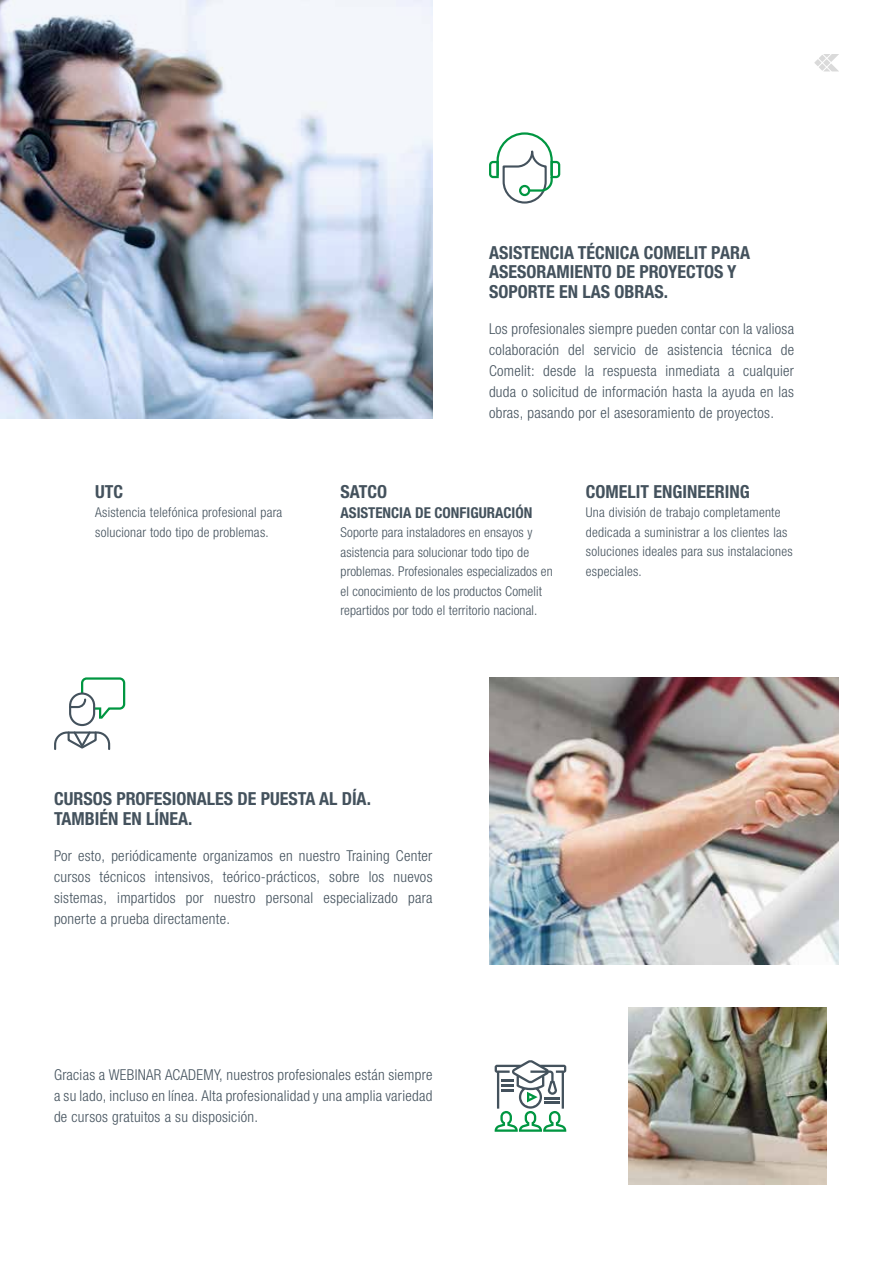
<style>
.page{position:relative;width:893px;height:1263px;background:#fff}
.page>*{position:absolute;margin:0;border:0;box-sizing:border-box;transform-origin:0 0}
.t1{font:700 condensed 18px/19.5px "Helvetica Neue LTW1 G";color:#44525d}
.t2{font:300 condensed 15px/21px "Helvetica Neue LTW1 G";letter-spacing:.02em;color:#44525d;text-align:justify}
.t3{font:700 condensed 15px "Helvetica Neue LTW1 G";color:#44525d}
.t4{font:300 condensed 13.5px/19.5px "Helvetica Neue LTW1 G";letter-spacing:.01em;color:#44525d}
</style>
<div class="page">
<svg style="left:814px;top:59px;width:8px;height:7px"></svg>
<div style="left:819px;top:63px;width:7px;height:8px;background:#dadada;border-radius:3px"></div>
<div style="left:819px;top:55px;width:7px;height:7px;background:#dadada;border-radius:3px"></div>
<svg style="left:823px;top:54px;width:16px;height:17px"></svg>
<img style="left:0;top:0;width:432px;height:418px">
<img style="left:489px;top:677px;width:350px;height:288px">
<img style="left:628px;top:1007px;width:199px;height:178px">
<svg style="left:495px;top:1060px;width:71px;height:72px"></svg>
<svg style="left:489px;top:132px;width:72px;height:72px"></svg>
<div style="left:519px;top:185px;width:11px;height:11px;border:2px solid #009641;border-radius:50%"></div>
<div style="left:69px;top:692px;width:26px;height:34px;border:2px solid #44525d;border-radius:12px"></div>
<svg style="left:69px;top:677px;width:57px;height:43px"></svg>
<svg style="left:54px;top:731px;width:57px;height:19px"></svg>
<p class="t1" style="left:95px;top:482px;width:29px">UTC</p>
<p class="t4" style="left:95px;top:503px;width:189px">Asistencia telefónica profesional para solucionar todo tipo de problemas.</p>
<p class="t1" style="left:489px;top:243px;width:262px">ASISTENCIA TÉCNICA COMELIT PARA<br>ASESORAMIENTO DE PROYECTOS Y<br>SOPORTE EN LAS OBRAS.</p>
<p class="t2" style="left:489px;top:318px;width:307px">Los profesionales siempre pueden contar con la valiosa colaboración del servicio de asistencia técnica de Comelit: desde la respuesta inmediata a cualquier duda o solicitud de información hasta la ayuda en las obras, pasando por el asesoramiento de proyectos.</p>
<p class="t1" style="left:341px;top:482px;width:48px">SATCO</p>
<p class="t3" style="left:341px;top:504px;width:193px">ASISTENCIA DE CONFIGURACIÓN</p>
<p class="t4" style="left:341px;top:523px;width:214px">Soporte para instaladores en ensayos y asistencia para solucionar todo tipo de problemas. Profesionales especializados en el conocimiento de los productos Comelit repartidos por todo el territorio nacional.</p>
<p class="t1" style="left:586px;top:482px;width:165px">COMELIT ENGINEERING</p>
<p class="t4" style="left:586px;top:503px;width:208px">Una división de trabajo completamente dedicada a suministrar a los clientes las soluciones ideales para sus instalaciones especiales.</p>
<p class="t1" style="left:54px;top:789px;width:318px">CURSOS PROFESIONALES DE PUESTA AL DÍA.<br>TAMBIÉN EN LÍNEA.</p>
<p class="t2" style="left:54px;top:845px;width:380px">Por esto, periódicamente organizamos en nuestro Training Center cursos técnicos intensivos, teórico-prácticos, sobre los nuevos sistemas, impartidos por nuestro personal especializado para ponerte a prueba directamente.</p>
<p class="t2" style="left:54px;top:1064px;width:380px">Gracias a WEBINAR ACADEMY, nuestros profesionales están siempre a su lado, incluso en línea. Alta profesionalidad y una amplia variedad de cursos gratuitos a su disposición.</p>
</div>
